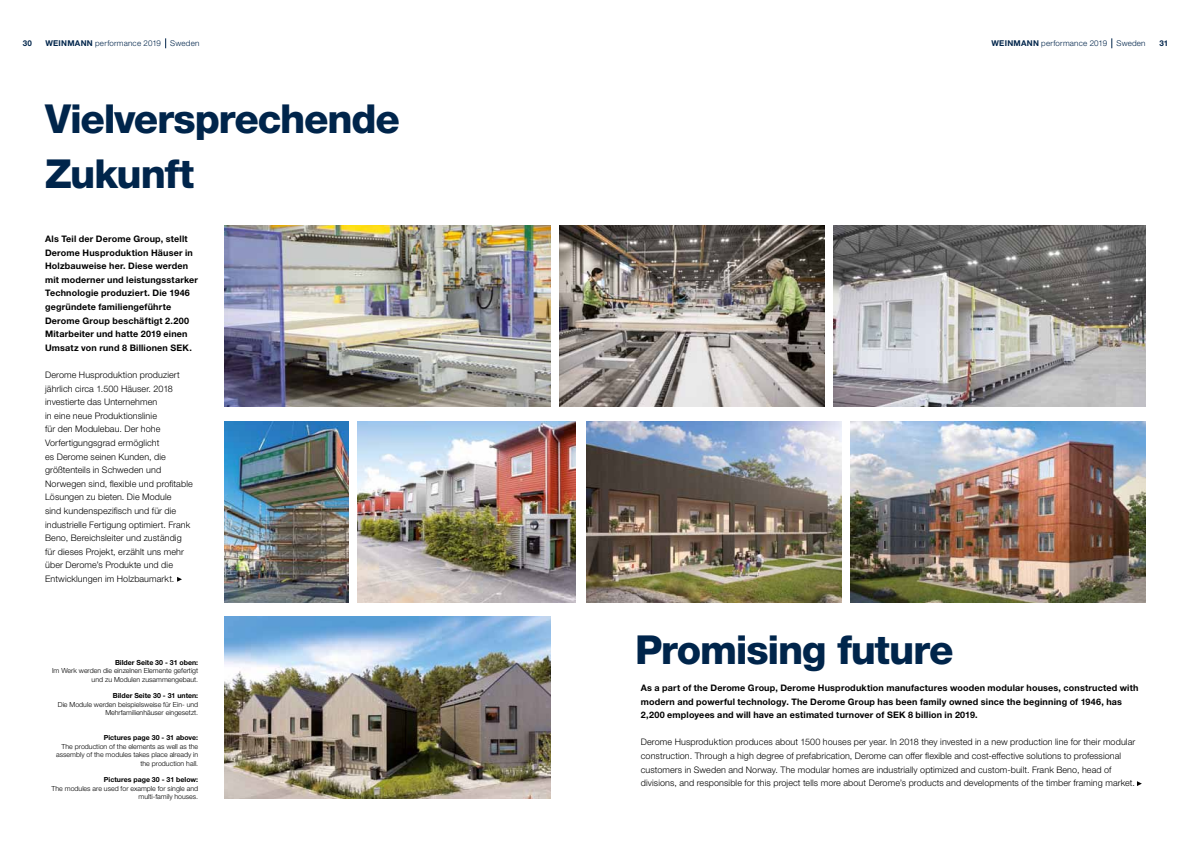
<style>
.page{position:relative;width:1191px;height:842px;background:#fff}
.page>*{position:absolute;margin:0;border:0;box-sizing:border-box;transform-origin:0 0}
.t1{font:800 40px/54.4px "Helvetica Neue LTW1 G";letter-spacing:-.03em;color:#00254b}
.t2{font:300 9px/13.6px "Helvetica Neue LTW1 G";letter-spacing:.01em;color:#000}
.t3{font:700 9px/13.6px "Helvetica Neue LTW1 G";letter-spacing:.02em;color:#000}
.t4{font:300 8px "Helvetica Neue LTW1 G";letter-spacing:.025em;color:#00254b}
.t5{font:700 8px "Helvetica Neue LTW1 G";color:#00254b}
.t6{font:300 7px/8.4px "Helvetica Neue LTW1 G";color:#000;text-align:right}
.t7{font:700 7px "Helvetica Neue LTW1 G";color:#000}
.s1{font-weight:700}
</style>
<div class="page">
<img style="left:559px;top:225px;width:265px;height:182px">
<img style="left:357px;top:421px;width:218px;height:181px">
<img style="left:224px;top:421px;width:124px;height:181px">
<img style="left:224px;top:225px;width:326px;height:182px">
<img style="left:224px;top:617px;width:326px;height:181px">
<svg style="left:177px;top:577px;width:5px;height:5px"></svg>
<img style="left:586px;top:421px;width:255px;height:181px">
<img style="left:833px;top:225px;width:312px;height:182px">
<img style="left:850px;top:421px;width:295px;height:181px">
<svg style="left:1137px;top:781px;width:4px;height:5px"></svg>
<p class="t4" style="left:45px;top:39px;width:156px"><span class="s1">WEINMANN</span> performance 2019 Sweden</p>
<p class="t4" style="left:991px;top:39px;width:156px"><span class="s1">WEINMANN</span> performance 2019 Sweden</p>
<p class="t5" style="left:23px;top:39px;width:11px">30</p>
<p class="t5" style="left:1159px;top:39px;width:10px">31</p>
<h1 class="t1" style="left:45px;top:92px;width:356px">Vielversprechende<br>Zukunft</h1>
<p class="t3" style="left:45px;top:232px;width:154px">Als Teil der Derome Group, stellt<br>Derome Husproduktion Häuser in<br>Holzbauweise her. Diese werden mit moderner und leistungsstarker<br>Technologie produziert. Die 1946 gegründete familiengeführte<br>Derome Group beschäftigt 2.200<br>Mitarbeiter und hatte 2019 einen<br>Umsatz von rund 8 Billionen SEK.</p>
<p class="t2" style="left:45px;top:368px;width:149px">Derome Husproduktion produziert jährlich circa 1.500 Häuser. 2018 investierte das Unternehmen<br>in eine neue Produktionslinie<br>für den Modulebau. Der hohe Vorfertigungsgrad ermöglicht<br>es Derome seinen Kunden, die größtenteils in Schweden und Norwegen sind, flexible und profitable Lösungen zu bieten. Die Module<br>sind kundenspezifisch und für die industrielle Fertigung optimiert. Frank Beno, Bereichsleiter und zuständig für dieses Projekt, erzählt uns mehr über Derome’s Produkte und die Entwicklungen im Holzbaumarkt.</p>
<p class="t7" style="left:115px;top:658px;width:85px">Bilder Seite 30 - 31 oben:</p>
<p class="t6" style="left:52px;top:666px;width:148px">Im Werk werden die einzelnen Elemente gefertigt und zu Modulen zusammengebaut.</p>
<p class="t7" style="left:113px;top:691px;width:87px">Bilder Seite 30 - 31 unten:</p>
<p class="t6" style="left:58px;top:700px;width:142px">Die Module werden beispielsweise für Ein- und<br>Mehrfamilienhäuser eingesetzt.</p>
<p class="t7" style="left:104px;top:733px;width:96px">Pictures page 30 - 31 above:</p>
<p class="t6" style="left:56px;top:742px;width:143px">The production of the elements as well as the assembly of the modules takes place already in the production hall.</p>
<p class="t7" style="left:104px;top:775px;width:96px">Pictures page 30 - 31 below:</p>
<p class="t6" style="left:52px;top:784px;width:148px">The modules are used for example for single and multi-family houses.</p>
<h1 class="t1" style="left:635px;top:622px;width:320px">Promising future</h1>
<p class="t3" style="left:641px;top:681px;width:499px">As a part of the Derome Group, Derome Husproduktion manufactures wooden modular houses, constructed with modern and powerful technology. The Derome Group has been family owned since the beginning of 1946, has<br>2,200 employees and will have an estimated turnover of SEK 8 billion in 2019.</p>
<p class="t2" style="left:641px;top:735px;width:496px">Derome Husproduktion produces about 1500 houses per year. In 2018 they invested in a new production line for their modular construction. Through a high degree of prefabrication, Derome can offer flexible and cost-effective solutions to professional customers in Sweden and Norway. The modular homes are industrially optimized and custom-built. Frank Beno, head of divisions, and responsible for this project tells more about Derome’s products and developments of the timber framing market.</p>
</div>
